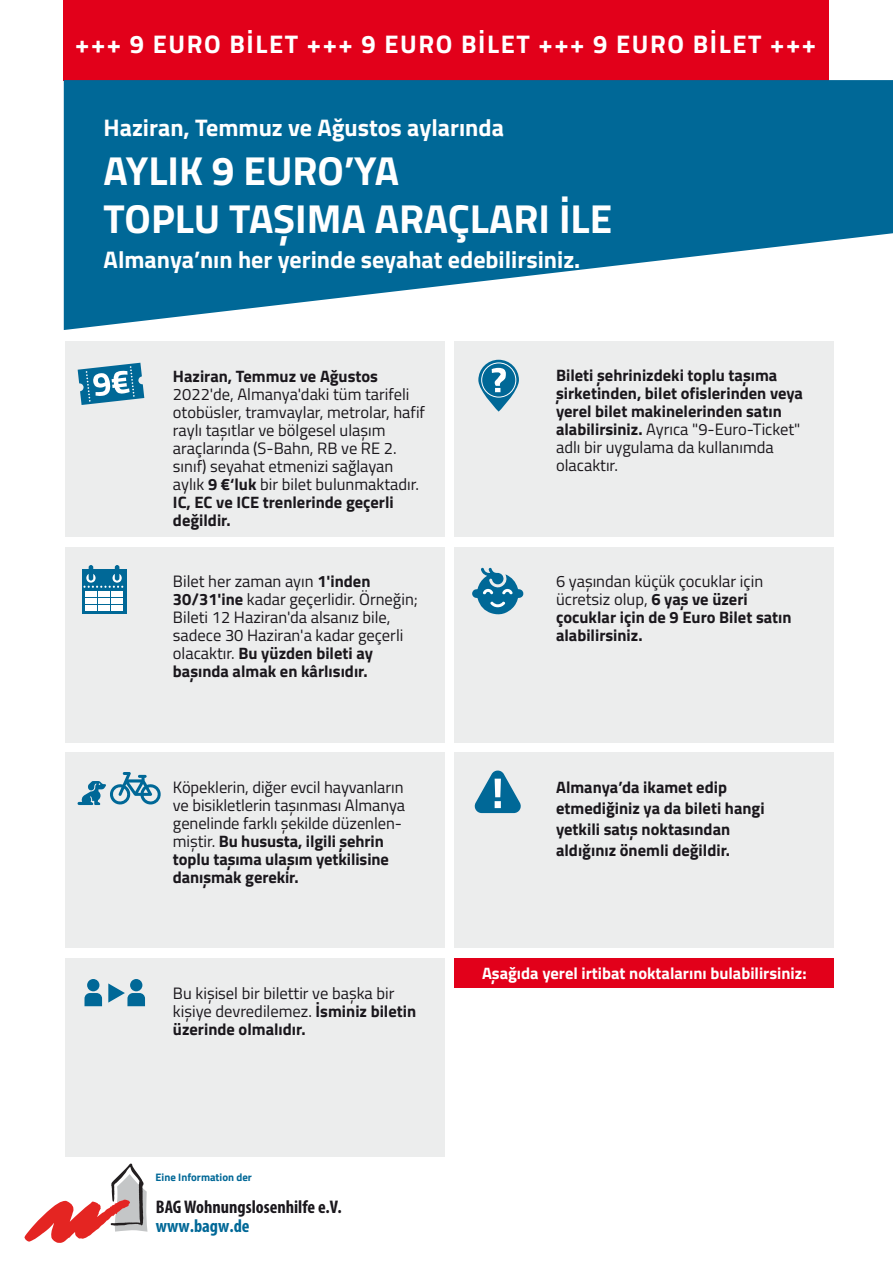
<style>
.page{position:relative;width:893px;height:1263px;background:#fff}
.page>*{position:absolute;margin:0;border:0;box-sizing:border-box;transform-origin:0 0}
.t1{font:700 40.5px/48.6px "Titillium Web";color:#fff}
.t2{font:700 25.5px "Titillium Web";letter-spacing:.06em;color:#fff}
.t3{font:700 24px "Titillium Web";color:#fff}
.t4{font:700 condensed 18.3px "Myriad Pro";color:#1a171c}
.t5{font:700 condensed 18.3px "Myriad Pro";color:#006897}
.t6{font:16.5px/18px "Titillium Web";color:#1a171c}
.t7{font:700 16.5px/18px "Titillium Web";color:#1a171c}
.t8{font:700 16.5px "Titillium Web";color:#fff}
.t9{font:700 10.8px "Titillium Web";color:#006897}
.s1{font-weight:700}
.s2{font-weight:400}
</style>
<div class="page">
<div style="left:65px;top:341px;width:380px;height:196px;background:#eceded"></div>
<div style="left:65px;top:547px;width:380px;height:195px;background:#eceded"></div>
<div style="left:454px;top:341px;width:380px;height:196px;background:#eceded"></div>
<div style="left:454px;top:547px;width:380px;height:195px;background:#eceded"></div>
<div style="left:65px;top:752px;width:380px;height:196px;background:#eceded"></div>
<div style="left:65px;top:958px;width:380px;height:199px;background:#eceded"></div>
<div style="left:454px;top:752px;width:380px;height:196px;background:#eceded"></div>
<div style="left:64px;top:0;width:765px;height:80px;background:#e2001a"></div>
<div style="left:454px;top:958px;width:380px;height:30px;background:#e2001a"></div>
<svg style="left:64px;top:80px;width:829px;height:250px;fill:#006897"></svg>
<svg style="left:78px;top:363px;width:66px;height:42px"></svg>
<svg style="left:478px;top:360px;width:41px;height:52px"></svg>
<div style="left:481px;top:362px;width:35px;height:36px;border:1px solid #fff;border-radius:50%"></div>
<svg style="left:492px;top:368px;width:14px;height:24px"></svg>
<div style="left:82px;top:569px;width:45px;height:44px;background:#006897"></div>
<hr style="left:89px;top:565px;width:4px;height:16px;background:#006897;border-radius:2px">
<hr style="left:115px;top:565px;width:4px;height:16px;background:#006897;border-radius:2px">
<svg style="left:83px;top:574px;width:40px;height:36px"></svg>
<svg style="left:472px;top:568px;width:52px;height:47px"></svg>
<svg style="left:78px;top:772px;width:83px;height:34px"></svg>
<svg style="left:474px;top:770px;width:47px;height:43px"></svg>
<div style="left:87px;top:979px;width:12px;height:12px;background:#006897;border-radius:50%"></div>
<svg style="left:84px;top:993px;width:18px;height:13px"></svg>
<div style="left:130px;top:979px;width:12px;height:12px;background:#006897;border-radius:50%"></div>
<svg style="left:108px;top:983px;width:37px;height:23px"></svg>
<svg style="left:24px;top:1163px;width:123px;height:80px"></svg>
<h2 class="t2" style="left:75px;top:25px;width:742px">+++ 9 EURO BİLET +++ 9 EURO BİLET +++ 9 EURO BİLET +++</h2>
<h3 class="t3" style="left:104px;top:109px;width:402px">Haziran, Temmuz ve Ağustos aylarında</h3>
<h1 class="t1" style="left:104px;top:144px;width:510px">AYLIK 9 EURO’YA<br>TOPLU TAȘIMA ARAÇLARI İLE</h1>
<h3 class="t3" style="left:104px;top:241px;width:478px">Almanya’nın her yerinde seyahat edebilirsiniz.</h3>
<p class="t7" style="left:173px;top:366px;width:207px">Haziran, Temmuz ve Ağustos</p>
<p class="t6" style="left:173px;top:384px;width:254px">2022'de, Almanya'daki tüm tarifeli otobüsler, tramvaylar, metrolar, hafif raylı tașıtlar ve bölgesel ulașım araçlarında (S-Bahn, RB ve RE 2. sınıf) seyahat etmenizi sağlayan aylık <span class="s1">9 €‘luk</span> bir bilet bulunmaktadır.<br><span class="s1">IC, EC ve ICE trenlerinde geçerli değildir.</span></p>
<p class="t6" style="left:173px;top:572px;width:247px">Bilet her zaman ayın <span class="s1">1'inden<br>30/31'ine</span> kadar geçerlidir. Örneğin;<br>Bileti 12 Haziran'da alsanız bile, sadece 30 Haziran'a kadar geçerli olacaktır. <span class="s1">Bu yüzden bileti ay bașında almak en kârlısıdır.</span></p>
<p class="t6" style="left:173px;top:778px;width:234px">Köpeklerin, diğer evcil hayvanların ve bisikletlerin tașınması Almanya genelinde farklı șekilde düzenlen&shy;miștir. <span class="s1">Bu hususta, ilgili șehrin toplu tașıma ulașım yetkilisine danıșmak gerekir.</span></p>
<p class="t6" style="left:173px;top:983px;width:245px">Bu kișisel bir bilettir ve bașka bir kișiye devredilemez. <span class="s1">İsminiz biletin üzerinde olmalıdır.</span></p>
<p class="t9" style="left:156px;top:1169px;width:98px">Eine Information der</p>
<p class="t5" style="left:156px;top:1214px;width:95px">www.bagw.de</p>
<p class="t4" style="left:156px;top:1195px;width:187px">BAGWohnungslosenhilfe e.V.</p>
<p class="t7" style="left:556px;top:366px;width:248px">Bileti șehrinizdeki toplu tașıma șirketinden, bilet ofislerinden veya yerel bilet makinelerinden satın alabilirsiniz. <span class="s2">Ayrıca "9-Euro-Ticket" adlı bir uygulama da kullanımda olacaktır.</span></p>
<p class="t7" style="left:556px;top:572px;width:237px"><span class="s2">6 yașından küçük çocuklar için ücretsiz olup,</span> 6 yaș ve üzeri çocuklar için de 9 Euro Bilet satın alabilirsiniz.</p>
<p class="t7" style="left:556px;top:775px;width:210px;line-height:21px">Almanya’da ikamet edip etmediğiniz ya da bileti hangi yetkili satıș noktasından aldığınız önemli değildir.</p>
<p class="t8" style="left:482px;top:961px;width:326px">Așağıda yerel irtibat noktalarını bulabilirsiniz:</p>
</div>
